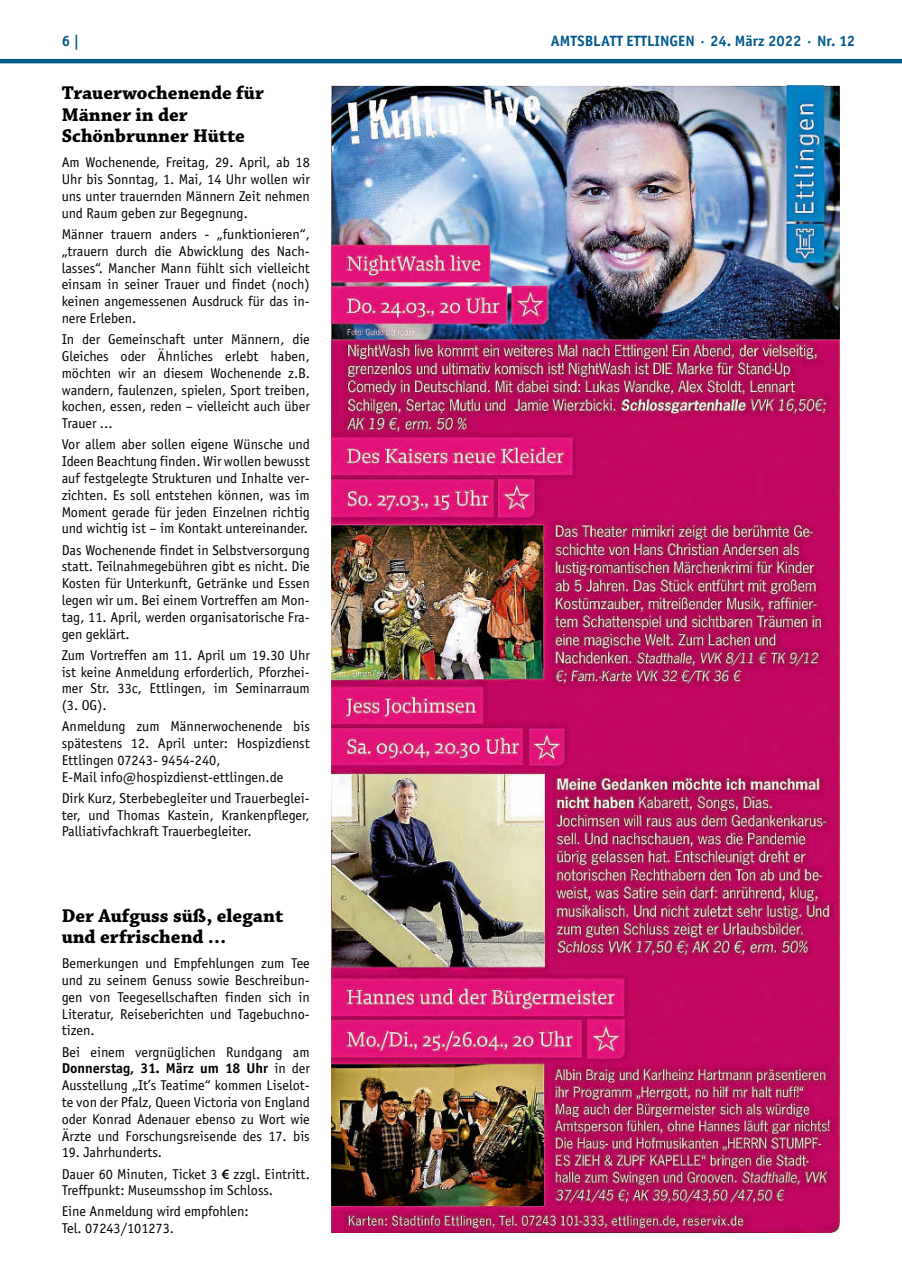
<style>
.page{position:relative;width:902px;height:1280px;background:#fff}
.page>*{position:absolute;margin:0;border:0;box-sizing:border-box;transform-origin:0 0}
.t1{font:700 19.5px/21.3px "Chaparral Pro";color:#000}
.t2{font:700 15px "Officina Sans";color:#00588b}
.t3{font:14.25px/16.8px "Officina Sans";color:#000;text-align:justify}
.s1{font-weight:700}
.s2{font-family:"Myriad Pro";font-weight:600}
</style>
<div class="page">
<hr style="left:0;top:59px;width:901px;height:4px;background:#00588b">
<img style="left:331px;top:85px;width:508px;height:1148px">
<p class="t2" style="left:62px;top:32px;width:19px">6 |</p>
<p class="t2" style="left:551px;top:32px;width:306px">AMTSBLATT ETTLINGEN · 24. März 2022 · Nr. 12</p>
<h1 class="t1" style="left:62px;top:83px;width:204px">Trauerwochenende für<br>Männer in der<br>Schönbrunner Hütte</h1>
<p class="t3" style="left:62px;top:154px;width:250px">Am Wochenende, Freitag, 29. April, ab 18<br>Uhr bis Sonntag, 1. Mai, 14 Uhr wollen wir uns unter trauernden Männern Zeit nehmen und Raum geben zur Begegnung.</p>
<p class="t3" style="left:62px;top:226px;width:250px">Männer trauern anders - „funktionieren“, „trauern durch die Abwicklung des Nach&shy;lasses“. Mancher Mann fühlt sich vielleicht einsam in seiner Trauer und findet (noch) keinen angemessenen Ausdruck für das in&shy;nere Erleben.</p>
<p class="t3" style="left:62px;top:331px;width:250px">In der Gemeinschaft unter Männern, die Gleiches oder Ähnliches erlebt haben, möchten wir an diesem Wochenende z.B. wandern, faulenzen, spielen, Sport treiben, kochen, essen, reden – vielleicht auch über Trauer ...</p>
<p class="t3" style="left:62px;top:436px;width:250px">Vor allem aber sollen eigene Wünsche und Ideen Beachtung finden. Wir wollen bewusst auf festgelegte Strukturen und Inhalte ver&shy;zichten. Es soll entstehen können, was im Moment gerade für jeden Einzelnen richtig und wichtig ist – im Kontakt untereinander.</p>
<p class="t3" style="left:62px;top:541px;width:250px">Das Wochenende findet in Selbstversorgung statt. Teilnahmegebühren gibt es nicht. Die Kosten für Unterkunft, Getränke und Essen legen wir um. Bei einem Vortreffen am Mon&shy;tag, 11. April, werden organisatorische Fra&shy;gen geklärt.</p>
<p class="t3" style="left:62px;top:646px;width:250px">Zum Vortreffen am 11. April um 19.30 Uhr ist keine Anmeldung erforderlich, Pforzhei&shy;mer Str. 33c, Ettlingen, im Seminarraum (3. OG).</p>
<p class="t3" style="left:62px;top:718px;width:250px;text-align:left">Anmeldung zum Männerwochenende bis spätestens 12. April unter: Hospizdienst Ettlingen 07243- 9454-240,<br>E-Mail info@hospizdienst-ettlingen.de</p>
<p class="t3" style="left:62px;top:789px;width:250px">Dirk Kurz, Sterbebegleiter und Trauerbeglei&shy;ter, und Thomas Kastein, Krankenpfleger, Palliativfachkraft Trauerbegleiter.</p>
<h1 class="t1" style="left:62px;top:905px;width:223px">Der Aufguss süß, elegant und erfrischend …</h1>
<p class="t3" style="left:62px;top:955px;width:250px">Bemerkungen und Empfehlungen zum Tee und zu seinem Genuss sowie Beschreibun&shy;gen von Teegesellschaften finden sich in Literatur, Reiseberichten und Tagebuchno&shy;tizen.</p>
<p class="t3" style="left:62px;top:1043px;width:250px">Bei einem vergnüglichen Rundgang am <span class="s1">Donnerstag, 31. März um 18 Uhr</span> in der Ausstellung „It’s Teatime“ kommen Liselot&shy;te von der Pfalz, Queen Victoria von England oder Konrad Adenauer ebenso zu Wort wie Ärzte und Forschungsreisende des 17. bis</p>
<p class="t3" style="left:62px;top:1142px;width:250px;line-height:21px">19. Jahrhunderts.<br>Dauer 60 Minuten, Ticket 3 <span class="s2">€</span> zzgl. Eintritt.</p>
<p class="t3" style="left:62px;top:1180px;width:213px;line-height:21px">Treffpunkt: Museumsshop im Schloss.<br>Eine Anmeldung wird empfohlen:</p>
<p class="t3" style="left:62px;top:1220px;width:114px">Tel. 07243/101273.</p>
</div>
